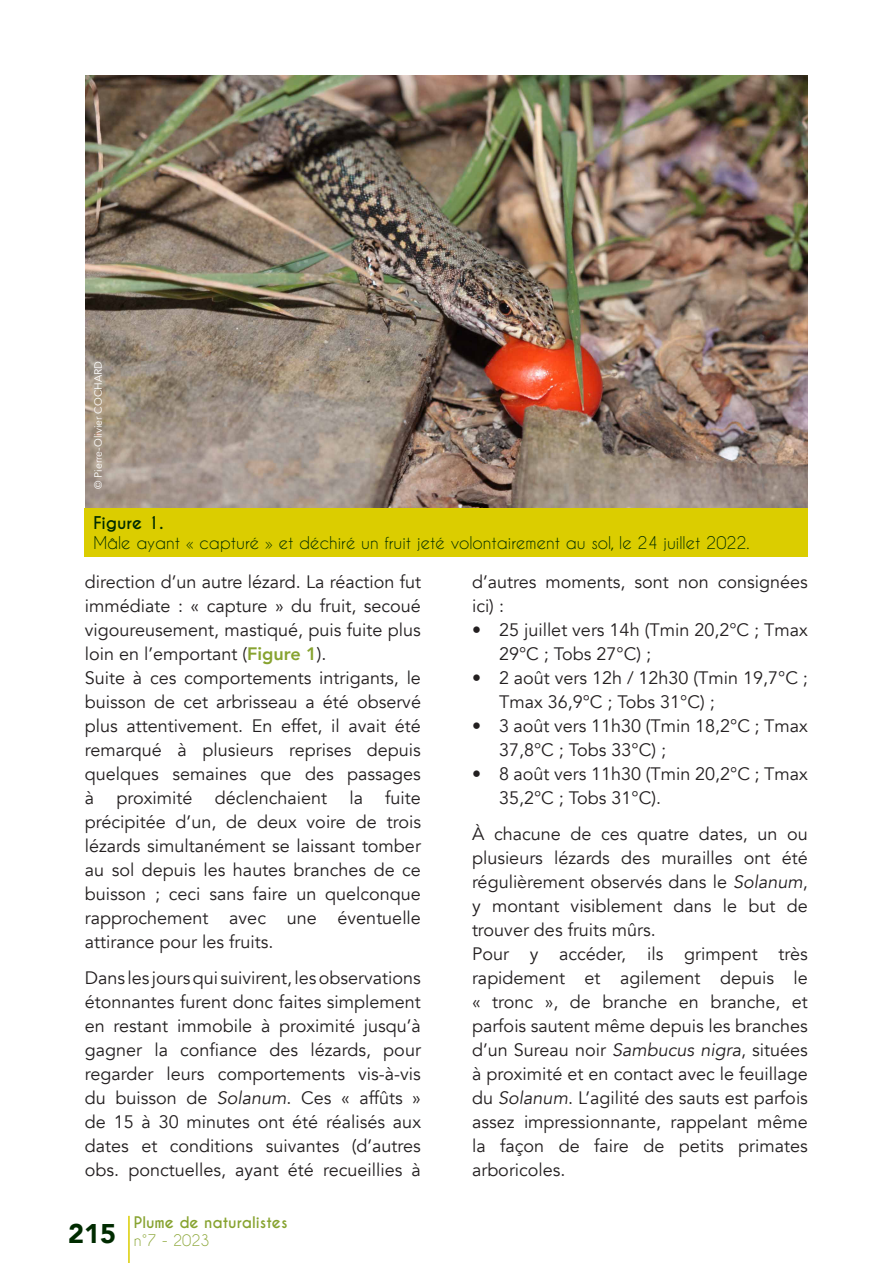
<style>
.page{position:relative;width:893px;height:1263px;background:#fff}
.page>*{position:absolute;margin:0;border:0;box-sizing:border-box;transform-origin:0 0}
.t1{font:18px/24px "Avenir";color:#231f20;text-align:justify}
.t2{font:16.5px "Caviar Dreams";color:#002b00}
.t3{font:700 16.5px "Caviar Dreams";color:#002b00}
.t4{font:700 15px/18px "Caviar Dreams";color:#87a330}
.t5{font:10.5px "Avenir";color:#fff}
.s1{font-weight:800;color:#87a330}
.s2{font-style:italic}
.s3{font-weight:400}
</style>
<div class="page">
<hr style="left:128px;top:1216px;width:2px;height:47px;background:#dbcd00">
<img style="left:85px;top:75px;width:723px;height:433px">
<div style="left:85px;top:508px;width:723px;height:49px;background:#dbcd00"></div>
<p class="t5" style="left:92px;top:489px;width:129px;rotate:-90deg">© Pierre-Olivier COCHARD</p>
<p class="t3" style="left:93px;top:513px;width:72px">Figure 1.</p>
<p class="t2" style="left:93px;top:533px;width:658px">Mâle ayant « capturé » et déchiré un fruit jeté volontairement au sol, le 24 juillet 2022.</p>
<p class="t1" style="left:85px;top:570px;width:338px">direction d’un autre lézard. La réaction fut immédiate : « capture » du fruit, secoué vigoureusement, mastiqué, puis fuite plus loin en l’emportant (<span class="s1">Figure 1</span>).</p>
<p class="t1" style="left:85px;top:666px;width:338px">Suite à ces comportements intrigants, le buisson de cet arbrisseau a été observé plus attentivement. En effet, il avait été remarqué à plusieurs reprises depuis quelques semaines que des passages à proximité déclenchaient la fuite précipitée d’un, de deux voire de trois lézards simultanément se laissant tomber au sol depuis les hautes branches de ce buisson ; ceci sans faire un quelconque rapprochement avec une éventuelle attirance pour les fruits.</p>
<p class="t1" style="left:85px;top:966px;width:338px">Dans les jours qui suivirent, les observations étonnantes furent donc faites simplement en restant immobile à proximité jusqu’à gagner la confiance des lézards, pour regarder leurs comportements vis-à-vis du buisson de <span class="s2">Solanum</span>. Ces « affûts » de 15 à 30 minutes ont été réalisés aux dates et conditions suivantes (d’autres obs. ponctuelles, ayant été recueillies à</p>
<p class="t4" style="left:68px;top:1213px;width:221px;text-indent:66px">Plume de naturalistes<br><sup>215</sup> <span class="s3">n°7 - 2023</span></p>
<p class="t1" style="left:472px;top:570px;width:337px">d’autres moments, sont non consignées ici) :</p>
<p class="t1" style="left:499px;top:618px;width:310px;text-indent:-27px">• 25 juillet vers 14h (Tmin 20,2°C ; Tmax<br>29°C ; Tobs 27°C) ;</p>
<p class="t1" style="left:499px;top:666px;width:310px;text-indent:-27px">• 2 août vers 12h / 12h30 (Tmin 19,7°C ;<br>Tmax 36,9°C ; Tobs 31°C) ;</p>
<p class="t1" style="left:499px;top:714px;width:310px;text-indent:-27px">• 3 août vers 11h30 (Tmin 18,2°C ; Tmax<br>37,8°C ; Tobs 33°C) ;</p>
<p class="t1" style="left:499px;top:762px;width:310px;text-indent:-27px">• 8 août vers 11h30 (Tmin 20,2°C ; Tmax<br>35,2°C ; Tobs 31°C).</p>
<p class="t1" style="left:472px;top:822px;width:337px">À chacune de ces quatre dates, un ou plusieurs lézards des murailles ont été régulièrement observés dans le <span class="s2">Solanum</span>, y montant visiblement dans le but de trouver des fruits mûrs.</p>
<p class="t1" style="left:472px;top:942px;width:337px">Pour y accéder, ils grimpent très rapidement et agilement depuis le « tronc », de branche en branche, et parfois sautent même depuis les branches d’un Sureau noir <span class="s2">Sambucus nigra</span>, situées à proximité et en contact avec le feuillage du <span class="s2">Solanum</span>. L’agilité des sauts est parfois assez impressionnante, rappelant même la façon de faire de petits primates arboricoles.</p>
</div>
